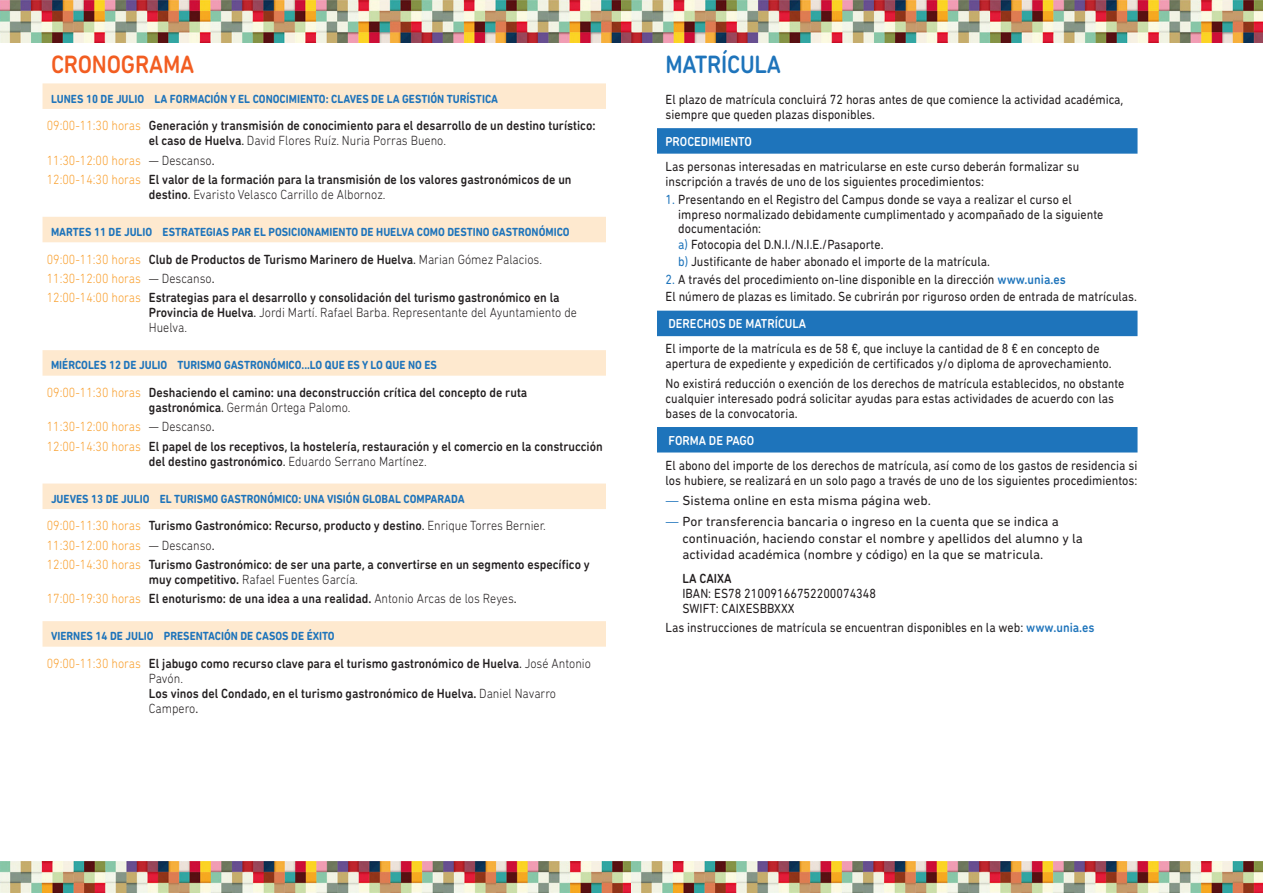
<style>
.page{position:relative;width:1263px;height:893px;background:#fff}
.page>*{position:absolute;margin:0;border:0;box-sizing:border-box;transform-origin:0 0}
.t1{font:500 25.5px "DIN Next Rounded LT Pro";letter-spacing:-.01em;color:#f25d21;scale:.9 1}
.t2{font:500 25.5px "DIN Next Rounded LT Pro";letter-spacing:-.01em;color:#1e74bb;scale:.9 1}
.t3{font:13.5px/15px "DIN Next Rounded LT Pro";color:#231f20;scale:.9 1}
.t4{font:500 13.5px/19.2px "DIN Next Rounded LT Pro";color:#231f20;scale:.9 1}
.t5{font:13.5px/16.5px "DIN Next Rounded LT Pro";color:#231f20}
.t6{font:300 13.5px/15px "DIN Next Rounded LT Pro";color:#231f20;scale:.9 1}
.t7{font:500 13.2px "DIN Next Rounded LT Pro";color:#fff;scale:.9 1}
.t8{font:700 12px "DIN Next Rounded LT Pro";color:#1e74bb;scale:.9 1}
.s1{color:#1e74bb}
.s2{font-weight:500;color:#1e74bb}
.s3{font-family:"Myriad Pro";color:#1e74bb}
.s4{font-weight:300;color:#f99f2d}
.s5{font-weight:400}
.s6{font-weight:300}
.s7{font-weight:500}
</style>
<div class="page">
<img style="left:0;top:0;width:621px;height:42px">
<img style="left:0;top:861px;width:1263px;height:32px">
<img style="left:621px;top:0;width:642px;height:42px">
<div style="left:43px;top:83px;width:563px;height:26px;background:#fee9cf"></div>
<div style="left:43px;top:217px;width:563px;height:25px;background:#fee9cf"></div>
<div style="left:43px;top:350px;width:563px;height:26px;background:#fee9cf"></div>
<div style="left:43px;top:484px;width:563px;height:25px;background:#fee9cf"></div>
<div style="left:43px;top:621px;width:563px;height:26px;background:#fee9cf"></div>
<div style="left:657px;top:128px;width:480px;height:26px;background:#1e74bb"></div>
<div style="left:657px;top:311px;width:480px;height:25px;background:#1e74bb"></div>
<div style="left:657px;top:427px;width:480px;height:25px;background:#1e74bb"></div>
<h1 class="t1" style="left:51px;top:49px;width:161px">CRONOGRAMA</h1>
<h1 class="t2" style="left:665px;top:49px;width:130px">MATRÍCULA</h1>
<p class="t3" style="left:665px;top:91px;width:510px">El plazo de matrícula concluirá 72 horas antes de que comience la actividad académica, siempre que queden plazas disponibles.</p>
<p class="t7" style="left:665px;top:134px;width:98px">PROCEDIMIENTO</p>
<p class="t3" style="left:665px;top:159px;width:461px">Las personas interesadas en matricularse en este curso deberán formalizar su inscripción a través de uno de los siguientes procedimientos:</p>
<p class="t3" style="left:678px;top:192px;width:474px;line-height:14.2px;text-indent:-13px"><span class="s1">1.</span> Presentando en el Registro del Campus donde se vaya a realizar el curso el impreso normalizado debidamente cumplimentado y acompañado de la siguiente documentación:</p>
<p class="t3" style="left:678px;top:236px;width:348px;line-height:16.4px"><span class="s1">a)</span> Fotocopia del D.N.I./N.I.E./Pasaporte.<br><span class="s1">b)</span> Justificante de haber abonado el importe de la matrícula.</p>
<p class="t3" style="left:665px;top:271px;width:525px;line-height:17.1px"><span class="s1">2.</span> A través del procedimiento on-line disponible en la dirección <span class="s2">www.unia.es<br></span>El número de plazas es limitado. Se cubrirán por riguroso orden de entrada de matrículas.</p>
<p class="t7" style="left:668px;top:316px;width:155px">DERECHOS DE MATRÍCULA</p>
<p class="t3" style="left:665px;top:341px;width:497px">El importe de la matrícula es de 58 €, que incluye la cantidad de 8 € en concepto de apertura de expediente y expedición de certificados y/o diploma de aprovechamiento.</p>
<p class="t3" style="left:665px;top:375px;width:511px">No existirá reducción o exención de los derechos de matrícula establecidos, no obstante cualquier interesado podrá solicitar ayudas para estas actividades de acuerdo con las bases de la convocatoria.</p>
<p class="t7" style="left:668px;top:432px;width:97px">FORMA DE PAGO</p>
<p class="t3" style="left:665px;top:457px;width:526px">El abono del importe de los derechos de matrícula, así como de los gastos de residencia si los hubiere, se realizará en un solo pago a través de uno de los siguientes procedimientos:</p>
<p class="t5" style="left:665px;top:492px;width:267px"><span class="s3">—</span> Sistema online en esta misma página web.</p>
<p class="t5" style="left:682px;top:513px;width:402px;text-indent:-17px"><span class="s3">—</span> Por transferencia bancaria o ingreso en la cuenta que se indica a continuación, haciendo constar el nombre y apellidos del alumno y la actividad académica (nombre y código) en la que se matricula.</p>
<p class="t4" style="left:682px;top:568px;width:56px">LA CAIXA</p>
<p class="t3" style="left:682px;top:585px;width:216px">IBAN: ES78 21009166752200074348<br>SWIFT: CAIXESBBXXX</p>
<p class="t3" style="left:665px;top:620px;width:478px">Las instrucciones de matrícula se encuentran disponibles en la web: <span class="s2">www.unia.es</span></p>
<p class="t8" style="left:51px;top:91px;width:498px">LUNES 10 DE JULIO LA FORMACIÓN Y EL CONOCIMIENTO: CLAVES DE LA GESTIÓN TURÍSTICA</p>
<p class="t4" style="left:149px;top:118px;width:498px;line-height:15px;text-indent:-102px"><span class="s4">09:00-11:30 horas</span> Generación y transmisión de conocimiento para el desarrollo de un destino turístico: el caso de Huelva<span class="s5">.</span> <span class="s6">David Flores Ruíz. Nuria Porras Bueno.</span></p>
<p class="t4" style="left:47px;top:150px;width:585px"><span class="s4">11:30-12:00 horas</span> <span class="s6">— Descanso</span><span class="s5">.<br></span><span class="s4">12:00-14:30 horas</span> El valor de la formación para la transmisión de los valores gastronómicos de un</p>
<p class="t6" style="left:149px;top:187px;width:265px"><span class="s7">destino</span><span class="s5">.</span> Evaristo Velasco Carrillo de Albornoz.</p>
<p class="t8" style="left:51px;top:225px;width:578px">MARTES 11 DE JULIO ESTRATEGIAS PAR EL POSICIONAMIENTO DE HUELVA COMO DESTINO GASTRONÓMICO</p>
<p class="t4" style="left:47px;top:249px;width:571px"><span class="s4">09:00-11:30 horas</span> Club de Productos de Turismo Marinero de Huelva<span class="s5">.</span> <span class="s6">Marian Gómez Palacios.<br></span><span class="s4">11:30-12:00 horas</span> <span class="s6">— Descanso</span><span class="s5">.<br></span><span class="s4">12:00-14:00 horas</span> Estrategias para el desarrollo y consolidación del turismo gastronómico en la</p>
<p class="t6" style="left:149px;top:305px;width:477px"><span class="s7">Provincia de Huelva</span><span class="s5">.</span> Jordi Martí. Rafael Barba. Representante del Ayuntamiento de<br>Huelva.</p>
<p class="t8" style="left:51px;top:358px;width:430px">MIÉRCOLES 12 DE JULIO TURISMO GASTRONÓMICO...LO QUE ES Y LO QUE NO ES</p>
<p class="t4" style="left:149px;top:385px;width:422px;line-height:15px;text-indent:-102px"><span class="s4">09:00-11:30 horas</span> Deshaciendo el camino: una deconstrucción crítica del concepto de ruta gastronómica<span class="s5">.</span> <span class="s6">Germán Ortega Palomo.</span></p>
<p class="t4" style="left:47px;top:417px;width:619px"><span class="s4">11:30-12:00 horas</span> <span class="s6">— Descanso</span><span class="s5">.<br></span><span class="s4">12:00-14:30 horas</span> El papel de los receptivos, la hostelería, restauración y el comercio en la construcción</p>
<p class="t6" style="left:149px;top:453px;width:310px"><span class="s7">del destino gastronómico</span><span class="s5">.</span> Eduardo Serrano Martínez.</p>
<p class="t8" style="left:51px;top:492px;width:461px">JUEVES 13 DE JULIO EL TURISMO GASTRONÓMICO: UNA VISIÓN GLOBAL COMPARADA</p>
<p class="t4" style="left:47px;top:516px;width:605px"><span class="s4">09:00-11:30 horas</span> Turismo Gastronómico: Recurso, producto y destino<span class="s5">.</span> <span class="s6">Enrique Torres Bernier.<br></span><span class="s4">11:30-12:00 horas</span> <span class="s6">— Descanso</span><span class="s5">.<br></span><span class="s4">12:00-14:30 horas</span> Turismo Gastronómico: de ser una parte, a convertirse en un segmento específico y</p>
<p class="t4" style="left:47px;top:570px;width:524px;text-indent:102px">muy competitivo. <span class="s6">Rafael Fuentes García.<br></span><span class="s4">17:00-19:30 horas</span> El enoturismo: de una idea a una realidad. <span class="s6">Antonio Arcas de los Reyes</span><span class="s5">.</span></p>
<p class="t8" style="left:51px;top:629px;width:317px">VIERNES 14 DE JULIO PRESENTACIÓN DE CASOS DE ÉXITO</p>
<p class="t4" style="left:149px;top:656px;width:493px;line-height:15px;text-indent:-102px"><span class="s4">09:00-11:30 horas</span> El jabugo como recurso clave para el turismo gastronómico de Huelva<span class="s5">.</span> <span class="s6">José Antonio Pavón.<br></span>Los vinos del Condado, en el turismo gastronómico de Huelva. <span class="s6">Daniel Navarro Campero</span><span class="s5">.</span></p>
</div>
